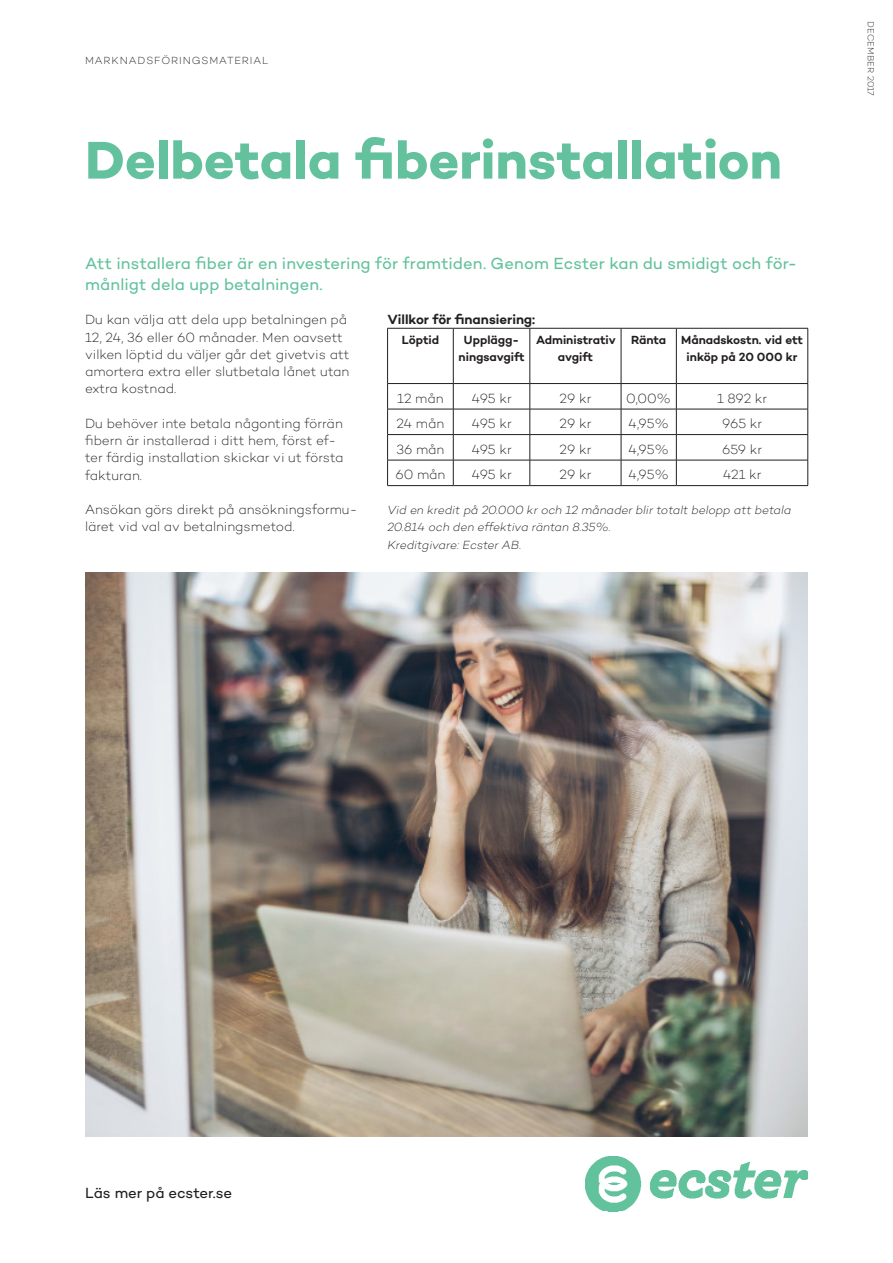
<style>
.page{position:relative;width:893px;height:1263px;background:#fff}
.page>*{position:absolute;margin:0;border:0;box-sizing:border-box;transform-origin:0 0}
.Rubrik{font:700 54px "Campton";letter-spacing:-.005em;color:#63c29d}
.ingress{font:16.5px/21px "Campton";letter-spacing:.005em;color:#63c29d}
.t1{font:15px "Campton";letter-spacing:-.01em;color:#231f20}
.brödtext{font:200 13.5px/17.2px "Campton";letter-spacing:-.005em;color:#231f20}
.Tabell_-_bröd{font:200 13.5px "Campton";color:#231f20}
.Mellanrubrik{font:600 13.5px "Campton";color:#231f20}
.Disclaimer{font:italic 200 12px/17.2px "Campton";letter-spacing:-.005em;color:#231f20}
.Tabell_-_rubrik{font:600 12px/17.2px "Campton";color:#231f20;text-align:center}
.t2{font:200 10.5px "Campton";letter-spacing:.085em;color:#231f20}
.datum{font:200 9px "Campton";letter-spacing:.01em;color:#231f20}
</style>
<div class="page">
<img style="left:585px;top:1156px;width:223px;height:56px">
<hr style="left:387px;top:328px;width:66px;height:1px;background:#231f20">
<hr style="left:387px;top:328px;width:1px;height:55px;background:#231f20">
<hr style="left:453px;top:328px;width:77px;height:1px;background:#231f20">
<hr style="left:453px;top:328px;width:1px;height:55px;background:#231f20">
<hr style="left:530px;top:328px;width:91px;height:1px;background:#231f20">
<hr style="left:530px;top:328px;width:1px;height:55px;background:#231f20">
<hr style="left:621px;top:328px;width:55px;height:1px;background:#231f20">
<hr style="left:621px;top:328px;width:1px;height:55px;background:#231f20">
<hr style="left:676px;top:328px;width:132px;height:1px;background:#231f20">
<hr style="left:676px;top:328px;width:1px;height:55px;background:#231f20">
<hr style="left:807px;top:328px;width:1px;height:55px;background:#231f20">
<hr style="left:387px;top:383px;width:66px;height:1px;background:#231f20">
<hr style="left:453px;top:383px;width:77px;height:1px;background:#231f20">
<hr style="left:530px;top:383px;width:91px;height:1px;background:#231f20">
<hr style="left:621px;top:383px;width:55px;height:1px;background:#231f20">
<hr style="left:676px;top:383px;width:132px;height:1px;background:#231f20">
<hr style="left:387px;top:409px;width:66px;height:1px;background:#231f20">
<hr style="left:453px;top:409px;width:77px;height:1px;background:#231f20">
<hr style="left:530px;top:409px;width:91px;height:1px;background:#231f20">
<hr style="left:621px;top:409px;width:55px;height:1px;background:#231f20">
<hr style="left:676px;top:409px;width:132px;height:1px;background:#231f20">
<hr style="left:387px;top:434px;width:66px;height:1px;background:#231f20">
<hr style="left:453px;top:434px;width:77px;height:1px;background:#231f20">
<hr style="left:530px;top:434px;width:91px;height:1px;background:#231f20">
<hr style="left:621px;top:434px;width:55px;height:1px;background:#231f20">
<hr style="left:676px;top:434px;width:132px;height:1px;background:#231f20">
<hr style="left:387px;top:460px;width:66px;height:1px;background:#231f20">
<svg style="left:387px;top:384px;width:1px;height:101px"></svg>
<hr style="left:453px;top:460px;width:77px;height:1px;background:#231f20">
<svg style="left:453px;top:384px;width:1px;height:101px"></svg>
<hr style="left:530px;top:460px;width:91px;height:1px;background:#231f20">
<svg style="left:530px;top:384px;width:1px;height:101px"></svg>
<hr style="left:621px;top:460px;width:55px;height:1px;background:#231f20">
<svg style="left:621px;top:384px;width:1px;height:101px"></svg>
<hr style="left:676px;top:460px;width:132px;height:1px;background:#231f20">
<svg style="left:676px;top:384px;width:1px;height:101px"></svg>
<svg style="left:807px;top:384px;width:1px;height:101px"></svg>
<hr style="left:387px;top:485px;width:66px;height:1px;background:#231f20">
<hr style="left:453px;top:485px;width:77px;height:1px;background:#231f20">
<hr style="left:530px;top:485px;width:91px;height:1px;background:#231f20">
<hr style="left:621px;top:485px;width:55px;height:1px;background:#231f20">
<hr style="left:676px;top:485px;width:132px;height:1px;background:#231f20">
<img style="left:85px;top:573px;width:723px;height:563px">
<p class="t2" style="left:85px;top:54px;width:185px">MARKNADSFÖRINGSMATERIAL</p>
<p class="Rubrik" style="left:85px;top:126px;width:699px">Delbetala fiberinstallation</p>
<p class="ingress" style="left:85px;top:252px;width:713px">Att installera fiber är en investering för framtiden. Genom Ecster kan du smidigt och för&shy;månligt dela upp betalningen.</p>
<p class="brödtext" style="left:85px;top:311px;width:266px">Du kan välja att dela upp betalningen på 12, 24, 36 eller 60 månader. Men oavsett vilken löptid du väljer går det givetvis att amortera extra eller slutbetala lånet utan extra kostnad.</p>
<p class="brödtext" style="left:85px;top:414px;width:260px">Du behöver inte betala någonting förrän fibern är installerad i ditt hem, först ef&shy;ter färdig installation skickar vi ut första fakturan.</p>
<p class="brödtext" style="left:85px;top:501px;width:274px">Ansökan görs direkt på ansökningsformu&shy;läret vid val av betalningsmetod.</p>
<p class="Mellanrubrik" style="left:387px;top:311px;width:149px">Villkor för finansiering:</p>
<p class="Tabell_-_rubrik" style="left:402px;top:331px;width:39px">Löptid</p>
<p class="Tabell_-_rubrik" style="left:459px;top:331px;width:67px">Upplägg&shy;ningsavgift</p>
<p class="Tabell_-_rubrik" style="left:536px;top:331px;width:81px">Administrativ avgift</p>
<p class="Tabell_-_rubrik" style="left:631px;top:331px;width:36px">Ränta</p>
<p class="Tabell_-_rubrik" style="left:681px;top:331px;width:123px">Månadskostn. vid ett inköp på 20 000 kr</p>
<p class="Tabell_-_bröd" style="left:397px;top:390px;width:48px">12 mån</p>
<p class="Tabell_-_bröd" style="left:471px;top:390px;width:42px">495 kr</p>
<p class="Tabell_-_bröd" style="left:560px;top:390px;width:33px">29 kr</p>
<p class="Tabell_-_bröd" style="left:626px;top:390px;width:46px">0,00%</p>
<p class="Tabell_-_bröd" style="left:717px;top:390px;width:52px">1 892 kr</p>
<p class="Tabell_-_bröd" style="left:397px;top:415px;width:49px">24 mån</p>
<p class="Tabell_-_bröd" style="left:471px;top:415px;width:42px">495 kr</p>
<p class="Tabell_-_bröd" style="left:560px;top:415px;width:33px">29 kr</p>
<p class="Tabell_-_bröd" style="left:628px;top:415px;width:43px">4,95%</p>
<p class="Tabell_-_bröd" style="left:722px;top:415px;width:42px">965 kr</p>
<p class="Tabell_-_bröd" style="left:396px;top:441px;width:49px">36 mån</p>
<p class="Tabell_-_bröd" style="left:471px;top:441px;width:42px">495 kr</p>
<p class="Tabell_-_bröd" style="left:560px;top:441px;width:33px">29 kr</p>
<p class="Tabell_-_bröd" style="left:628px;top:441px;width:43px">4,95%</p>
<p class="Tabell_-_bröd" style="left:722px;top:441px;width:41px">659 kr</p>
<p class="Tabell_-_bröd" style="left:395px;top:466px;width:52px">60 mån</p>
<p class="Tabell_-_bröd" style="left:471px;top:466px;width:42px">495 kr</p>
<p class="Tabell_-_bröd" style="left:560px;top:466px;width:33px">29 kr</p>
<p class="Tabell_-_bröd" style="left:628px;top:466px;width:43px">4,95%</p>
<p class="Tabell_-_bröd" style="left:723px;top:466px;width:40px">421 kr</p>
<p class="Disclaimer" style="left:387px;top:501px;width:405px">Vid en kredit på 20.000 kr och 12 månader blir totalt belopp att betala<br>20.814 och den effektiva räntan 8.35%.</p>
<p class="Disclaimer" style="left:387px;top:536px;width:135px">Kreditgivare: Ecster AB.</p>
<p class="datum" style="left:876px;top:21px;width:76px;rotate:90deg">DECEMBER 2017</p>
<p class="t1" style="left:85px;top:1184px;width:149px">Läs mer på ecster.se</p>
</div>
